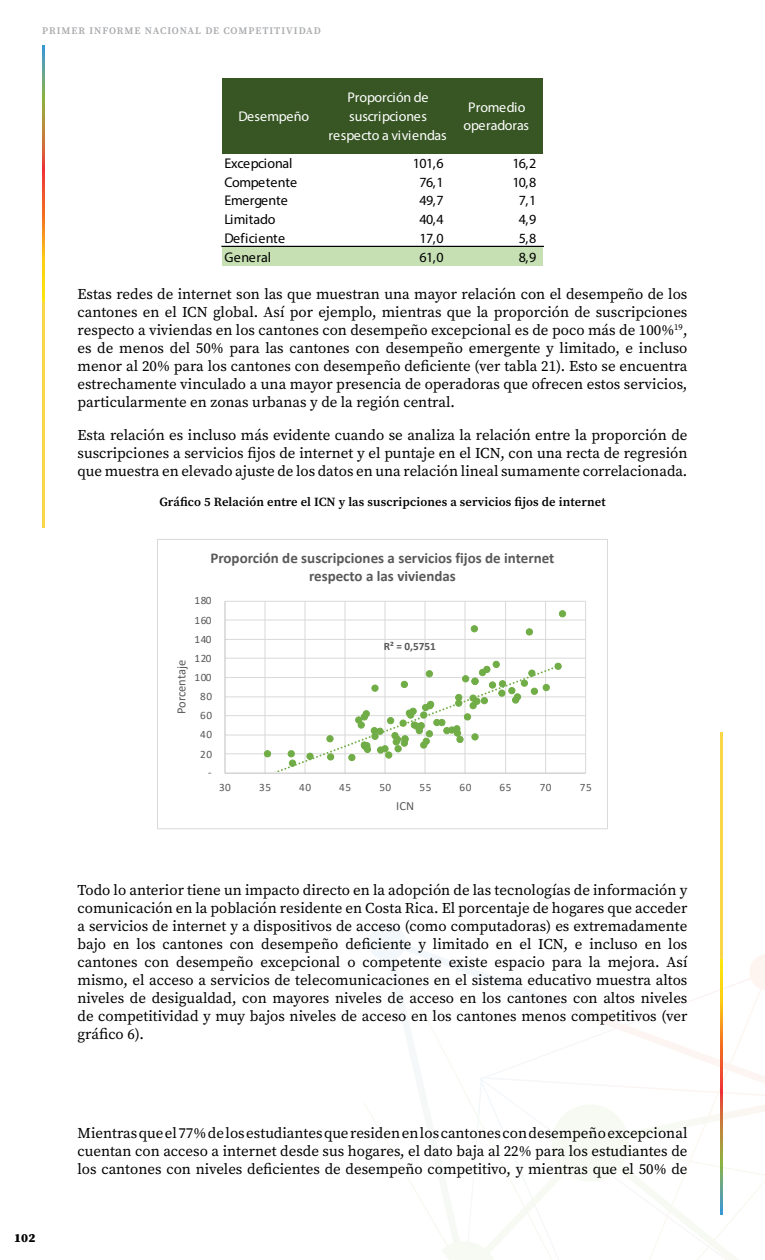
<style>
.page{position:relative;width:765px;height:1260px;background:#fff}
.page>*{position:absolute;margin:0;border:0;box-sizing:border-box;transform-origin:0 0}
.t1{font:15px/18px "Source Serif Variable";color:#000;text-align:justify}
.t2{font:700 15px/18.8px "Calibri";color:#595959;text-align:center}
.t3{font:14.12px "Myriad Pro";letter-spacing:-.02em;color:#000}
.t4{font:14.12px/18.8px "Myriad Pro";letter-spacing:-.015em;color:#fff;text-align:center}
.t5{font:14.12px "Myriad Pro";letter-spacing:.03em;color:#000}
.t6{font:14.12px "Myriad Pro";letter-spacing:.015em;color:#000}
.t7{font:12.5px "Source Serif Variable";letter-spacing:.02em;color:#000}
.t8{font:12.5px "Calibri";color:#595959}
.t9{font:11.25px "Calibri";letter-spacing:.05em;color:#595959}
.t10{font:700 11.25px "Calibri";color:#595959}
.t11{font:10px "Source Serif Variable";letter-spacing:.095em;color:#a7a9ac}
</style>
<div class="page">
<svg style="left:364px;top:924px;width:401px;height:336px"></svg>
<svg style="left:720px;top:732px;width:3px;height:483px"></svg>
<svg style="left:42px;top:45px;width:3px;height:483px"></svg>
<div style="left:223px;top:78px;width:320px;height:75px;background:#375623"></div>
<div style="left:223px;top:246px;width:320px;height:20px;background:#c6e0b4"></div>
<hr style="left:222px;top:246px;width:321px;height:1px;background:#000">
<hr style="left:225px;top:753px;width:361px;height:1px;background:#d9d9d9">
<hr style="left:225px;top:735px;width:361px;height:1px;background:#d9d9d9">
<hr style="left:225px;top:715px;width:361px;height:1px;background:#d9d9d9">
<hr style="left:225px;top:696px;width:361px;height:1px;background:#d9d9d9">
<hr style="left:225px;top:677px;width:361px;height:1px;background:#d9d9d9">
<hr style="left:225px;top:658px;width:361px;height:1px;background:#d9d9d9">
<hr style="left:225px;top:639px;width:361px;height:1px;background:#d9d9d9">
<hr style="left:225px;top:620px;width:361px;height:1px;background:#d9d9d9">
<hr style="left:225px;top:601px;width:361px;height:1px;background:#d9d9d9">
<hr style="left:265px;top:601px;width:1px;height:172px;background:#d9d9d9">
<hr style="left:305px;top:601px;width:1px;height:172px;background:#d9d9d9">
<hr style="left:345px;top:601px;width:1px;height:172px;background:#d9d9d9">
<hr style="left:385px;top:601px;width:1px;height:172px;background:#d9d9d9">
<hr style="left:425px;top:601px;width:1px;height:172px;background:#d9d9d9">
<hr style="left:465px;top:601px;width:1px;height:172px;background:#d9d9d9">
<hr style="left:505px;top:601px;width:1px;height:172px;background:#d9d9d9">
<hr style="left:545px;top:601px;width:1px;height:172px;background:#d9d9d9">
<hr style="left:585px;top:601px;width:1px;height:172px;background:#d9d9d9">
<hr style="left:225px;top:601px;width:1px;height:172px;background:#bfbfbf">
<hr style="left:225px;top:773px;width:361px;height:1px;background:#bfbfbf">
<div style="left:493px;top:661px;width:6px;height:7px;background:#8ebe6e;border-radius:50%"></div>
<div style="left:493px;top:661px;width:7px;height:7px;border:1px solid #70ad47;border-radius:50%"></div>
<div style="left:471px;top:626px;width:7px;height:6px;background:#70ad47;border-radius:50%"></div>
<div style="left:471px;top:625px;width:7px;height:7px;border:1px solid #70ad47;border-radius:50%"></div>
<div style="left:559px;top:611px;width:7px;height:6px;background:#70ad47;border-radius:50%"></div>
<div style="left:559px;top:610px;width:7px;height:7px;border:1px solid #70ad47;border-radius:50%"></div>
<div style="left:555px;top:663px;width:7px;height:7px;border:1px solid #70ad47;border-radius:50%"></div>
<svg style="left:526px;top:629px;width:6px;height:6px"></svg>
<div style="left:526px;top:628px;width:7px;height:7px;border:1px solid #70ad47;border-radius:50%"></div>
<div style="left:264px;top:751px;width:7px;height:6px;background:#70ad47;border-radius:50%"></div>
<div style="left:264px;top:750px;width:7px;height:7px;border:1px solid #70ad47;border-radius:50%"></div>
<svg style="left:267px;top:663px;width:294px;height:109px"></svg>
<div style="left:157px;top:539px;width:451px;height:290px;border:1px solid #d9d9d9"></div>
<p class="t11" style="left:42px;top:24px;width:280px">PRIMER INFORME NACIONAL DE COMPETITIVIDAD</p>
<p class="t4" style="left:239px;top:107px;width:72px">Desempeño</p>
<p class="t4" style="left:329px;top:88px;width:120px">Proporción de suscripciones respecto a viviendas</p>
<p class="t4" style="left:464px;top:97px;width:67px">Promedio operadoras</p>
<p class="t3" style="left:225px;top:154px;width:70px">Excepcional</p>
<p class="t3" style="left:413px;top:154px;width:32px">101,6</p>
<p class="t3" style="left:512px;top:154px;width:26px">16,2</p>
<p class="t3" style="left:225px;top:173px;width:74px">Competente</p>
<p class="t3" style="left:420px;top:173px;width:26px">76,1</p>
<p class="t3" style="left:512px;top:173px;width:26px">10,8</p>
<p class="t3" style="left:225px;top:192px;width:65px">Emergente</p>
<p class="t3" style="left:420px;top:192px;width:26px">49,7</p>
<p class="t3" style="left:519px;top:192px;width:19px">7,1</p>
<p class="t3" style="left:225px;top:211px;width:52px">Limitado</p>
<p class="t3" style="left:420px;top:211px;width:26px">40,4</p>
<p class="t3" style="left:519px;top:211px;width:19px">4,9</p>
<p class="t5" style="left:225px;top:229px;width:62px">Deficiente</p>
<p class="t3" style="left:420px;top:229px;width:26px">17,0</p>
<p class="t3" style="left:519px;top:229px;width:19px">5,8</p>
<p class="t6" style="left:225px;top:248px;width:48px">General</p>
<p class="t3" style="left:420px;top:248px;width:26px">61,0</p>
<p class="t3" style="left:519px;top:248px;width:19px">8,9</p>
<p class="t1" style="left:77px;top:285px;width:612px">Estas redes de internet son las que muestran una mayor relación con el desempeño de los cantones en el ICN global. Así por ejemplo, mientras que la proporción de suscripciones respecto a viviendas en los cantones con desempeño excepcional es de poco más de 100%<sup>19</sup>, es de menos del 50% para las cantones con desempeño emergente y limitado, e incluso menor al 20% para los cantones con desempeño deficiente (ver tabla 21). Esto se encuentra estrechamente vinculado a una mayor presencia de operadoras que ofrecen estos servicios, particularmente en zonas urbanas y de la región central.</p>
<p class="t1" style="left:77px;top:426px;width:612px">Esta relación es incluso más evidente cuando se analiza la relación entre la proporción de suscripciones a servicios fijos de internet y el puntaje en el ICN, con una recta de regresión que muestra en elevado ajuste de los datos en una relación lineal sumamente correlacionada.</p>
<p class="t7" style="left:159px;top:493px;width:447px">Gráfico 5 Relación entre el ICN y las suscripciones a servicios fijos de internet</p>
<p class="t2" style="left:210px;top:548px;width:345px">Proporción de suscripciones a servicios fijos de internet respecto a las viviendas</p>
<p class="t9" style="left:195px;top:593px;width:18px">180</p>
<p class="t9" style="left:195px;top:612px;width:18px">160</p>
<p class="t9" style="left:195px;top:631px;width:18px">140</p>
<p class="t9" style="left:195px;top:650px;width:18px">120</p>
<p class="t8" style="left:173px;top:714px;width:56px;rotate:-90deg">Porcentaje</p>
<p class="t9" style="left:195px;top:669px;width:18px">100</p>
<p class="t9" style="left:200px;top:688px;width:13px">80</p>
<p class="t9" style="left:200px;top:708px;width:13px">60</p>
<p class="t9" style="left:200px;top:727px;width:13px">40</p>
<p class="t9" style="left:200px;top:746px;width:13px">20</p>
<p class="t9" style="left:208px;top:765px;width:5px">-</p>
<p class="t10" style="left:384px;top:638px;width:54px">R² = 0,5751</p>
<p class="t9" style="left:219px;top:780px;width:13px">30</p>
<p class="t9" style="left:259px;top:780px;width:13px">35</p>
<p class="t9" style="left:299px;top:780px;width:13px">40</p>
<p class="t9" style="left:339px;top:780px;width:13px">45</p>
<p class="t9" style="left:379px;top:780px;width:13px">50</p>
<p class="t9" style="left:419px;top:780px;width:13px">55</p>
<p class="t9" style="left:460px;top:780px;width:13px">60</p>
<p class="t9" style="left:500px;top:780px;width:13px">65</p>
<p class="t9" style="left:540px;top:780px;width:13px">70</p>
<p class="t9" style="left:580px;top:780px;width:13px">75</p>
<p class="t8" style="left:396px;top:797px;width:19px">ICN</p>
<p class="t1" style="left:78px;top:881px;width:611px">Todo lo anterior tiene un impacto directo en la adopción de las tecnologías de información y comunicación en la población residente en Costa Rica. El porcentaje de hogares que acceder a servicios de internet y a dispositivos de acceso (como computadoras) es extremadamente bajo en los cantones con desempeño deficiente y limitado en el ICN, e incluso en los cantones con desempeño excepcional o competente existe espacio para la mejora. Así mismo, el acceso a servicios de telecomunicaciones en el sistema educativo muestra altos niveles de desigualdad, con mayores niveles de acceso en los cantones con altos niveles de competitividad y muy bajos niveles de acceso en los cantones menos competitivos (ver gráfico 6).</p>
<p class="t7" style="left:14px;top:1230px;width:22px">102</p>
<p class="t1" style="left:78px;top:1124px;width:611px">Mientras que el 77% de los estudiantes que residen en los cantones con desempeño excepcional cuentan con acceso a internet desde sus hogares, el dato baja al 22% para los estudiantes de los cantones con niveles deficientes de desempeño competitivo, y mientras que el 50% de</p>
</div>
